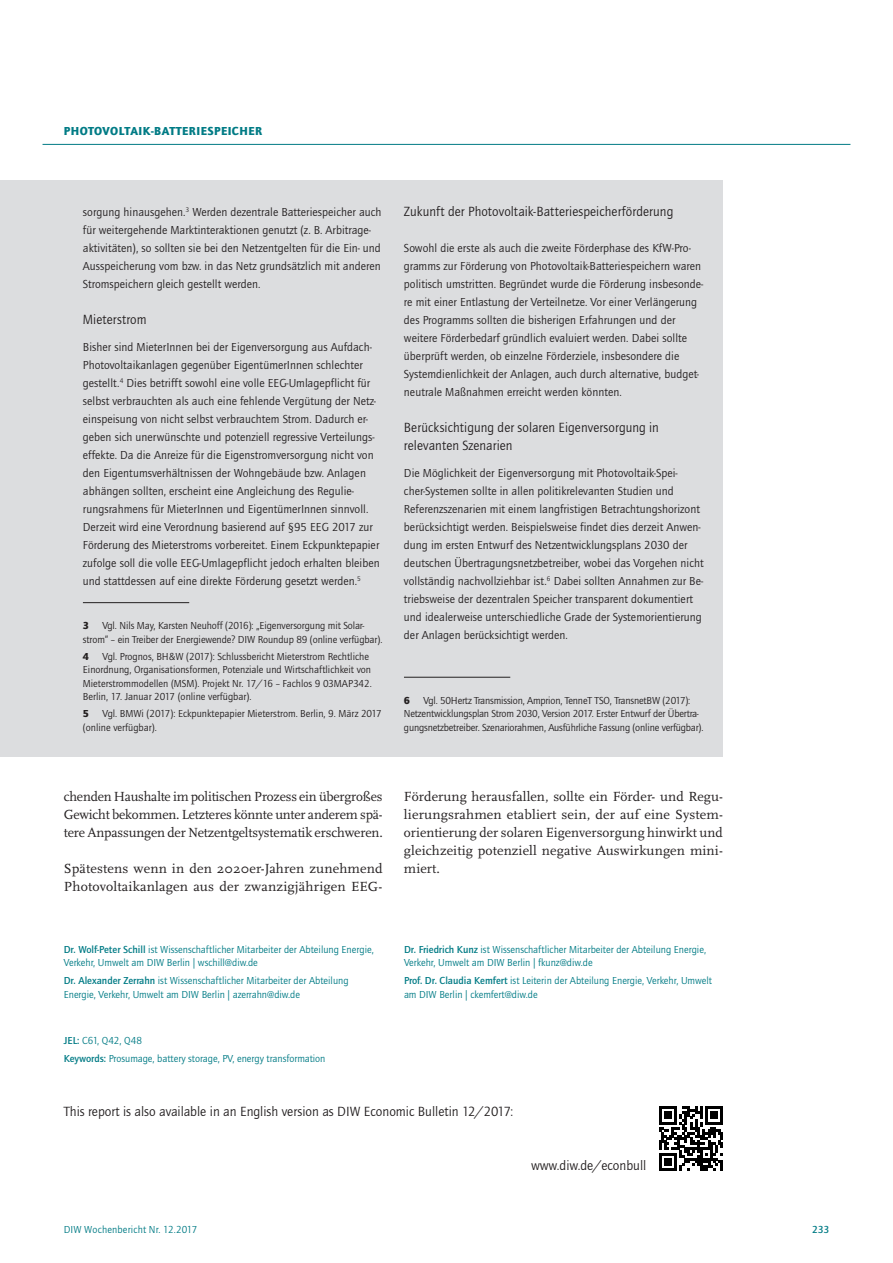
<style>
.page{position:relative;width:893px;height:1263px;background:#fff}
.page>*{position:absolute;margin:0;border:0;box-sizing:border-box;transform-origin:0 0}
.t1{font:13.8px/18px "Scala Pro";letter-spacing:.01em;color:#231f20;text-align:justify}
.t2{font:13.8px/18px "Quay Sans ITC Std";color:#231f20}
.t3{font:12px/18px "Quay Sans ITC Std";letter-spacing:.005em;color:#231f20}
.t4{font:900 12px "Quay Sans ITC Std";color:#007b85}
.t5{font:10.5px/13.5px "Quay Sans ITC Std";letter-spacing:-.005em;color:#231f20}
.t6{font:10.5px/13.5px "Quay Sans ITC Std";color:#007b85}
.t7{font:900 10.5px "Quay Sans ITC Std";color:#231f20}
.t8{font:500 10.5px "Quay Sans ITC Std";color:#007b85}
.s1{font-weight:500}
</style>
<div class="page">
<hr style="left:43px;top:144px;width:807px;height:1px;background:#007b85">
<div style="left:0;top:180px;width:72px;height:576px;background:#dcdddf"></div>
<div style="left:64px;top:180px;width:659px;height:576px;background:#dcdddf"></div>
<hr style="left:83px;top:602px;width:106px;height:1px;background:#231f20">
<hr style="left:404px;top:677px;width:106px;height:1px;background:#231f20">
<svg style="left:659px;top:1106px;width:64px;height:65px"></svg>
<p class="t4" style="left:64px;top:123px;width:16px">PHOTOVOLTAIK</p>
<p class="t4" style="left:151px;top:123px;width:19px">-BATTERIESPEICHER</p>
<p class="t3" style="left:83px;top:203px;width:300px">sorgung hinausgehen.<sup>3</sup> Werden dezentrale Batteriespeicher auch für weitergehende Marktinteraktionen genutzt (z. B. Arbitrage&shy;aktivitäten), so sollten sie bei den Netzentgelten für die Ein- und Ausspeicherung vom bzw. in das Netz grundsätzlich mit anderen Stromspeichern gleich gestellt werden.</p>
<p class="t2" style="left:83px;top:310px;width:65px">Mieterstrom</p>
<p class="t3" style="left:83px;top:338px;width:298px">Bisher sind MieterInnen bei der Eigenversorgung aus Aufdach-Photovoltaikanlagen gegenüber EigentümerInnen schlechter gestellt.<sup>4</sup> Dies betrifft sowohl eine volle EEG-Umlagepflicht für selbst verbrauchten als auch eine fehlende Vergütung der Netz&shy;einspeisung von nicht selbst verbrauchtem Strom. Dadurch er&shy;geben sich unerwünschte und potenziell regressive Verteilungs&shy;effekte. Da die Anreize für die Eigenstromversorgung nicht von den Eigentumsverhältnissen der Wohngebäude bzw. Anlagen abhängen sollten, erscheint eine Angleichung des Regulie&shy;rungsrahmens für MieterInnen und EigentümerInnen sinnvoll.<br>Derzeit wird eine Verordnung basierend auf §95 EEG 2017 zur Förderung des Mieterstroms vorbereitet. Einem Eckpunktepapier zufolge soll die volle EEG-Umlagepflicht jedoch erhalten bleiben und stattdessen auf eine direkte Förderung gesetzt werden.<sup>5</sup></p>
<p class="t7" style="left:83px;top:619px;width:8px">3</p>
<p class="t5" style="left:83px;top:619px;width:301px;text-align:center">Vgl. Nils May, Karsten Neuhoff (2016): „Eigenversorgung mit Solar-<br>strom“ – ein Treiber der Energiewende? DIW Roundup 89 (online verfügbar).</p>
<p class="t7" style="left:83px;top:650px;width:8px">4</p>
<p class="t5" style="left:83px;top:649px;width:290px;text-indent:19px">Vgl. Prognos, BH&amp;W (2017): Schlussbericht Mieterstrom Rechtliche Einordnung, Organisationsformen, Potenziale und Wirtschaftlichkeit von Mieterstrommodellen (MSM). Projekt Nr. 17/16 – Fachlos 9 03MAP342.<br>Berlin, 17. Januar 2017 (online verfügbar).</p>
<p class="t7" style="left:83px;top:707px;width:8px">5</p>
<p class="t5" style="left:83px;top:707px;width:300px;text-indent:19px">Vgl. BMWi (2017): Eckpunktepapier Mieterstrom. Berlin, 9. März 2017 (online verfügbar).</p>
<p class="t2" style="left:404px;top:202px;width:271px">Zukunft der Photovoltaik-Batteriespeicherförderung</p>
<p class="t3" style="left:404px;top:239px;width:301px">Sowohl die erste als auch die zweite Förderphase des KfW-Pro&shy;gramms zur Förderung von Photovoltaik-Batteriespeichern waren politisch umstritten. Begründet wurde die Förderung insbesonde&shy;re mit einer Entlastung der Verteilnetze. Vor einer Verlängerung des Programms sollten die bisherigen Erfahrungen und der weitere Förderbedarf gründlich evaluiert werden. Dabei sollte überprüft werden, ob einzelne Förderziele, insbesondere die Systemdienlichkeit der Anlagen, auch durch alternative, budget&shy;neutrale Maßnahmen erreicht werden könnten.</p>
<p class="t2" style="left:404px;top:418px;width:256px">Berücksichtigung der solaren Eigenversorgung in relevanten Szenarien</p>
<p class="t3" style="left:404px;top:464px;width:301px">Die Möglichkeit der Eigenversorgung mit Photovoltaik-Spei&shy;cher-Systemen sollte in allen politikrelevanten Studien und Referenzszenarien mit einem langfristigen Betrachtungshorizont berücksichtigt werden. Beispielsweise findet dies derzeit Anwen&shy;dung im ersten Entwurf des Netzentwicklungsplans 2030 der deutschen Übertragungsnetzbetreiber, wobei das Vorgehen nicht vollständig nachvollziehbar ist.<sup>6</sup> Dabei sollten Annahmen zur Be&shy;triebsweise der dezentralen Speicher transparent dokumentiert und idealerweise unterschiedliche Grade der Systemorientierung der Anlagen berücksichtigt werden.</p>
<p class="t5" style="left:404px;top:693px;width:301px;text-indent:19px">Vgl. 50Hertz Transmission, Amprion, TenneT TSO, TransnetBW (2017):<br>Netzentwicklungsplan Strom 2030, Version 2017. Erster Entwurf der Übertra&shy;gungsnetzbetreiber. Szenariorahmen, Ausführliche Fassung (online verfügbar).</p>
<p class="t7" style="left:404px;top:694px;width:8px">6</p>
<p class="t1" style="left:64px;top:787px;width:320px">chenden Haushalte im politischen Prozess ein übergroßes Gewicht bekommen. Letzteres könnte unter anderem spä&shy;tere Anpassungen der Netzentgeltsystematik erschweren.</p>
<p class="t1" style="left:64px;top:859px;width:320px">Spätestens wenn in den 2020er-Jahren zunehmend<br>Photovoltaikanlagen aus der zwanzigjährigen EEG-</p>
<p class="t6" style="left:64px;top:942px;width:311px"><span class="s1">Dr. Wolf-Peter Schill</span> ist Wissenschaftlicher Mitarbeiter der Abteilung Energie,<br>Verkehr, Umwelt am DIW Berlin | wschill@diw.de</p>
<p class="t6" style="left:64px;top:974px;width:286px"><span class="s1">Dr. Alexander Zerrahn</span> ist Wissenschaftlicher Mitarbeiter der Abteilung<br>Energie, Verkehr, Umwelt am DIW Berlin | azerrahn@diw.de</p>
<p class="t6" style="left:64px;top:1032px;width:263px;line-height:18px"><span class="s1">JEL:</span> C61, Q42, Q48<br><span class="s1">Keywords:</span> Prosumage, battery storage, PV, energy transformation</p>
<p class="t1" style="left:404px;top:787px;width:320px">Förderung herausfallen, sollte ein Förder- und Regu&shy;lierungsrahmen etabliert sein, der auf eine System&shy;orientierung der solaren Eigenversorgung hinwirkt und gleichzeitig potenziell negative Auswirkungen mini&shy;miert.</p>
<p class="t6" style="left:404px;top:942px;width:303px"><span class="s1">Dr. Friedrich Kunz</span> ist Wissenschaftlicher Mitarbeiter der Abteilung Energie,<br>Verkehr, Umwelt am DIW Berlin | fkunz@diw.de</p>
<p class="t6" style="left:404px;top:974px;width:310px"><span class="s1">Prof. Dr. Claudia Kemfert</span> ist Leiterin der Abteilung Energie, Verkehr, Umwelt am DIW Berlin | ckemfert@diw.de</p>
<p class="t2" style="left:64px;top:1102px;width:451px">This report is also available in an English version as DIW Economic Bulletin 12/2017:</p>
<p class="t2" style="left:531px;top:1156px;width:117px">www.diw.de/econbull</p>
<p class="t6" style="left:64px;top:1223px;width:135px">DIW Wochenbericht Nr. 12.2017</p>
<p class="t8" style="left:812px;top:1223px;width:19px">233</p>
</div>
